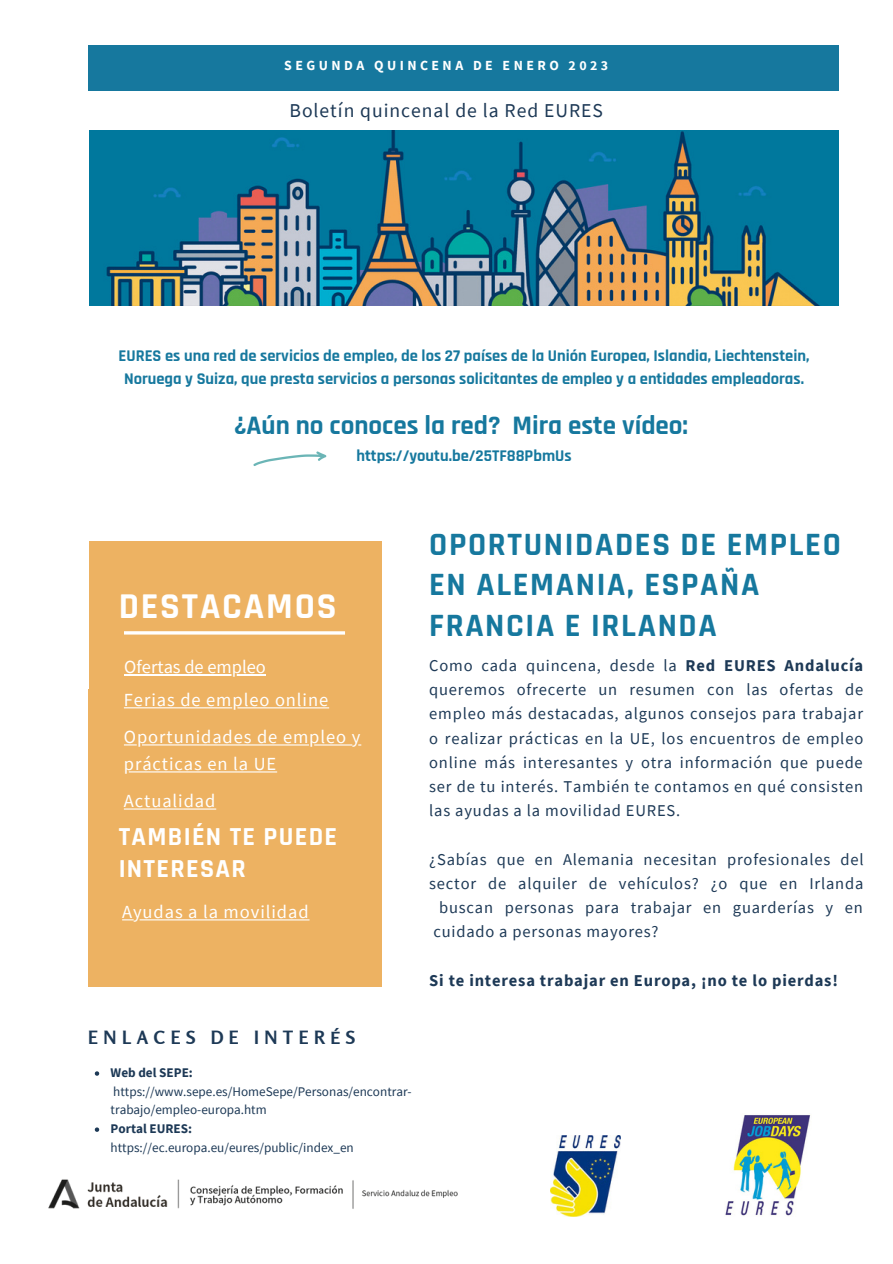
<style>
.page{position:relative;width:893px;height:1264px;background:#fff}
.page>*{position:absolute;margin:0;border:0;box-sizing:border-box;transform-origin:0 0}
.t1{font:700 36.75px "Rajdhani";letter-spacing:.05em;color:#fff}
.t2{font:700 32.85px/40.5px "Rajdhani";letter-spacing:.05em;color:#16789e}
.t3{font:700 27px "Rajdhani";color:#16789e}
.t4{font:700 26.25px/31.5px "Rajdhani";letter-spacing:.05em;color:#fff}
.t5{font:19.65px "Source Sans Pro";letter-spacing:.05em;color:#1d3956}
.t6{font:18.45px/37px "Source Sans Pro";letter-spacing:.05em;color:#fff}
.t7{font:18.45px "Source Sans Pro";color:#fff}
.t8{font:700 18.15px "Rosario";letter-spacing:.3em;color:#1d3956}
.t9{font:16.5px/24.3px "Source Sans Pro";letter-spacing:.05em;color:#1d3956;text-align:justify}
.t10{font:700 16.5px/22.5px "Rajdhani";color:#16789e;text-align:center}
.t11{font:700 16.5px "Source Sans Pro";letter-spacing:.05em;color:#1d3956}
.t12{font:700 13.8px "Source Sans Pro";letter-spacing:.25em;color:#fff}
.t13{font:13.2px/18.8px "Source Sans Pro";color:#1d3956}
.t14{font:700 13.2px "Source Sans Pro";color:#1d3956}
.s1{font-weight:700}
</style>
<div class="page">
<div style="left:88px;top:46px;width:750px;height:45px;background:#16789e"></div>
<div style="left:88px;top:689px;width:294px;height:297px;background:#edb262"></div>
<div style="left:89px;top:541px;width:292px;height:296px;background:#edb262"></div>
<hr style="left:124px;top:631px;width:221px;height:3px;background:#fff">
<img style="left:90px;top:130px;width:748px;height:176px">
<img style="left:48px;top:1179px;width:410px;height:30px">
<img style="left:551px;top:1135px;width:69px;height:81px">
<img style="left:725px;top:1113px;width:86px;height:103px">
<svg style="left:253px;top:451px;width:73px;height:15px"></svg>
<hr style="left:124px;top:707px;width:205px;height:1px;background:#fff">
<hr style="left:124px;top:744px;width:237px;height:1px;background:#fff">
<hr style="left:124px;top:771px;width:153px;height:1px;background:#fff">
<hr style="left:124px;top:808px;width:92px;height:1px;background:#fff">
<hr style="left:122px;top:919px;width:187px;height:1px;background:#fff">
<hr style="left:124px;top:674px;width:142px;height:1px;background:#fff">
<svg style="left:95px;top:1071px;width:4px;height:4px"></svg>
<svg style="left:95px;top:1127px;width:4px;height:4px"></svg>
<p class="t12" style="left:284px;top:57px;width:325px">SEGUNDA QUINCENA DE ENERO 2023</p>
<p class="t5" style="left:289px;top:98px;width:315px">Boletín quincenal de la Red EURES</p>
<p class="t10" style="left:119px;top:345px;width:692px">EURES es una red de servicios de empleo, de los 27 países de la Unión Europea, Islandia, Liechtenstein,<br>Noruega y Suiza, que presta servicios a personas solicitantes de empleo y a entidades empleadoras.</p>
<h3 class="t3" style="left:234px;top:409px;width:455px">¿Aún no conoces la red? Mira este vídeo:</h3>
<p class="t10" style="left:356px;top:445px;width:217px">https://youtu.be/25TF88PbmUs</p>
<h1 class="t1" style="left:119px;top:584px;width:219px">DESTACAMOS</h1>
<p class="t7" style="left:124px;top:654px;width:143px">Ofertas de empleo</p>
<p class="t6" style="left:124px;top:681px;width:238px">Ferias de empleo online<br>Oportunidades de empleo y</p>
<p class="t6" style="left:124px;top:745px;width:154px">prácticas en la UE<br>Actualidad</p>
<h3 class="t4" style="left:119px;top:821px;width:220px">TAMBIÉN TE PUEDE<br>INTERESAR</h3>
<p class="t6" style="left:122px;top:893px;width:188px">Ayudas a la movilidad</p>
<p class="t8" style="left:88px;top:1026px;width:269px">ENLACES DE INTERÉS</p>
<p class="t14" style="left:111px;top:1063px;width:84px">Web del SEPE:</p>
<p class="t13" style="left:111px;top:1081px;width:302px">https://www.sepe.es/HomeSepe/Personas/encontrar&shy;trabajo/empleo-europa.htm</p>
<p class="t14" style="left:111px;top:1119px;width:83px">Portal EURES:</p>
<p class="t13" style="left:111px;top:1137px;width:245px">https://ec.europa.eu/eures/public/index_en</p>
<h2 class="t2" style="left:429px;top:525px;width:413px">OPORTUNIDADES DE EMPLEO<br>EN ALEMANIA, ESPAÑA<br>FRANCIA E IRLANDA</h2>
<p class="t9" style="left:429px;top:652px;width:435px">Como cada quincena, desde la <span class="s1">Red EURES Andalucía </span>queremos ofrecerte un resumen con las ofertas de empleo más destacadas, algunos consejos para trabajar o realizar prácticas en la UE, los encuentros de empleo online más interesantes y otra información que puede ser de tu interés. También te contamos en qué consisten las ayudas a la movilidad EURES.</p>
<p class="t9" style="left:429px;top:846px;width:436px">¿Sabías que en Alemania necesitan profesionales del</p>
<p class="t9" style="left:429px;top:871px;width:435px">sector de alquiler de vehículos? ¿o que en Irlanda</p>
<p class="t9" style="left:439px;top:895px;width:425px">buscan personas para trabajar en guarderías y en</p>
<p class="t9" style="left:433px;top:919px;width:227px">cuidado a personas mayores?</p>
<p class="t11" style="left:429px;top:969px;width:410px">Si te interesa trabajar en Europa, ¡no te lo pierdas!</p>
</div>
